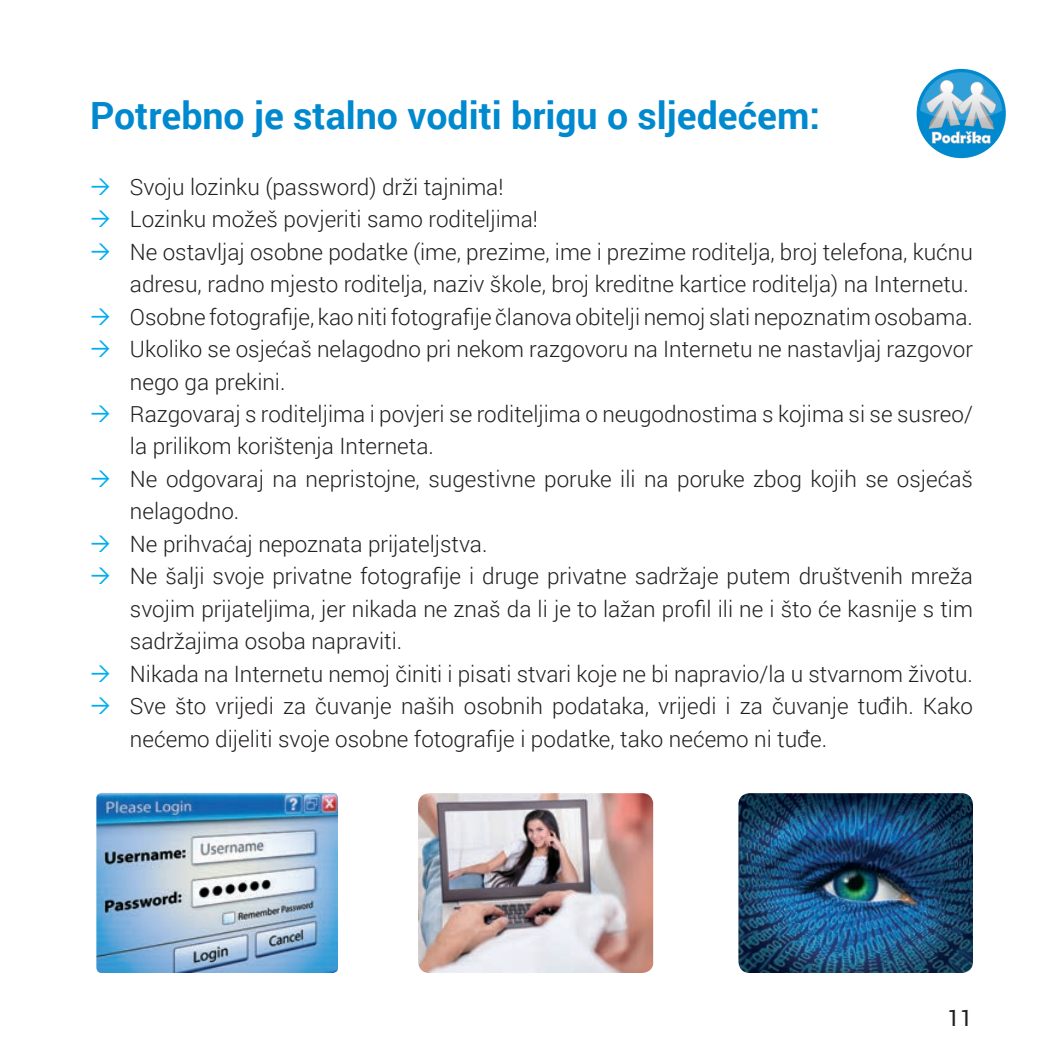
<style>
.page{position:relative;width:1063px;height:1063px;background:#fff}
.page>*{position:absolute;margin:0;border:0;box-sizing:border-box;transform-origin:0 0}
.t1{font:700 37.5px "Roboto";color:#0089cf}
.t2{font:300 22.5px/32.5px "Roboto";color:#231f20}
.t3{font:22.5px "Roboto";color:#231f20}
</style>
<div class="page">
<div style="left:917px;top:69px;width:89px;height:89px;background:#0089cf;border-radius:50%"></div>
<svg style="left:920px;top:68px;width:82px;height:77px"></svg>
<img style="left:418px;top:793px;width:235px;height:180px">
<img style="left:738px;top:793px;width:235px;height:180px">
<img style="left:96px;top:793px;width:242px;height:180px">
<h1 class="t1" style="left:90px;top:90px;width:732px">Potrebno je stalno voditi brigu o sljedećem:</h1>
<p class="t2" style="left:130px;top:170px;width:845px">Svoju lozinku (password) drži tajnima!<br>Lozinku možeš povjeriti samo roditeljima!<br>Ne ostavljaj osobne podatke (ime, prezime, ime i prezime roditelja, broj telefona, kućnu adresu, radno mjesto roditelja, naziv škole, broj kreditne kartice roditelja) na Internetu.<br>Osobne fotografije, kao niti fotografije članova obitelji nemoj slati nepoznatim osobama.<br>Ukoliko se osjećaš nelagodno pri nekom razgovoru na Internetu ne nastavljaj razgovor nego ga prekini.<br>Razgovaraj s roditeljima i povjeri se roditeljima o neugodnostima s kojima si se susreo/ la prilikom korištenja Interneta.<br>Ne odgovaraj na nepristojne, sugestivne poruke ili na poruke zbog kojih se osjećaš nelagodno.<br>Ne prihvaćaj nepoznata prijateljstva.<br>Ne šalji svoje privatne fotografije i druge privatne sadržaje putem društvenih mreža svojim prijateljima, jer nikada ne znaš da li je to lažan profil ili ne i što će kasnije s tim sadržajima osoba napraviti.<br>Nikada na Internetu nemoj činiti i pisati stvari koje ne bi napravio/la u stvarnom životu.<br>Sve što vrijedi za čuvanje naših osobnih podataka, vrijedi i za čuvanje tuđih. Kako nećemo dijeliti svoje osobne fotografije i podatke, tako nećemo ni tuđe.</p>
<p class="t3" style="left:948px;top:1002px;width:27px">11</p>
</div>
